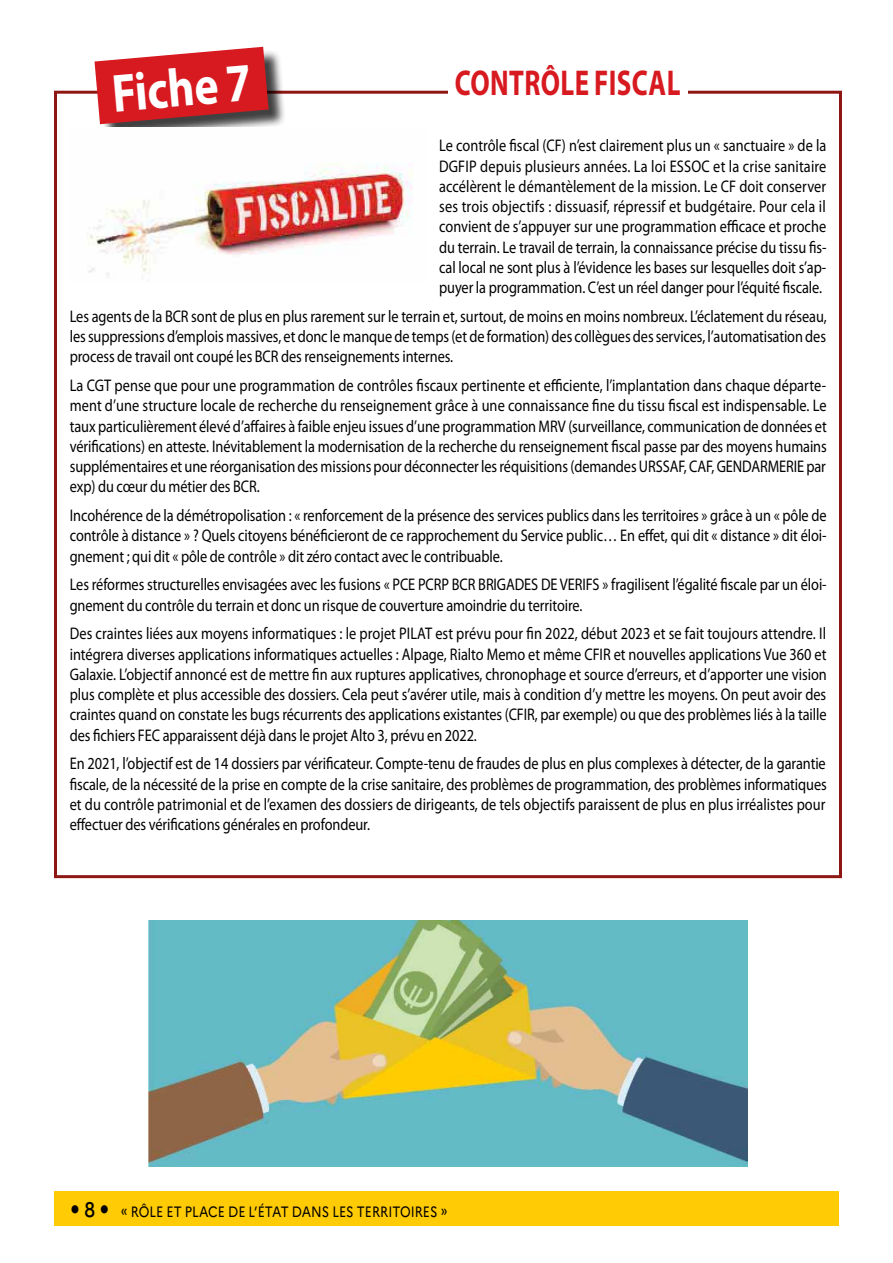
<style>
.page{position:relative;width:893px;height:1263px;background:#fff}
.page>*{position:absolute;margin:0;border:0;box-sizing:border-box;transform-origin:0 0}
.t1{font:700 54px "Myriad Pro";color:#fff;scale:.85 1}
.t2{font:700 36px "Myriad Pro";letter-spacing:.015em;color:#d71920;scale:.75 1}
.t3{font:16.8px/20.2px "Myriad Pro";letter-spacing:-.005em;color:#000;text-align:justify;scale:.85 1}
.t4{font:15px "Marianne";color:#000;scale:.85 1}
.s1{font-weight:500;font-size:21px}
</style>
<div class="page">
<div style="left:54px;top:1192px;width:785px;height:34px;background:#ffcb05"></div>
<div style="left:97px;top:50px;width:190px;height:92px;background:#000;opacity:.75"></div>
<svg style="left:95px;top:47px;width:174px;height:77px;background:#ce373d"></svg>
<img style="left:87px;top:128px;width:325px;height:148px">
<img style="left:149px;top:921px;width:598px;height:245px">
<h1 class="t1" style="left:109px;top:59px;width:166px;rotate:-5deg">FICHE 7</h1>
<h2 class="t2" style="left:455px;top:60px;width:302px">CONTRÔLE F ISCAL</h2>
<p class="t3" style="left:439px;top:135px;width:457px">Le contrôle fiscal (CF) n’est clairement plus un « sanctuaire » de la DGFIP depuis plusieurs années. La loi ESSOC et la crise sanitaire accélèrent le démantèlement de la mission. Le CF doit conserver ses trois objectifs : dissuasif, répressif et budgétaire. Pour cela il convient de s’appuyer sur une programmation efficace et proche du terrain. Le travail de terrain, la connaissance précise du tissu fis&shy;cal local ne sont plus à l’évidence les bases sur lesquelles doit s’ap&shy;puyer la programmation. C’est un réel danger pour l’équité fiscale.</p>
<p class="t3" style="left:70px;top:306px;width:892px">Les agents de la BCR sont de plus en plus rarement sur le terrain et, surtout, de moins en moins nombreux. L’éclatement du réseau, les suppressions d’emplois massives, et donc le manque de temps (et de formation) des collègues des services, l’automatisation des process de travail ont coupé les BCR des renseignements internes.</p>
<p class="t3" style="left:70px;top:375px;width:892px">La CGT pense que pour une programmation de contrôles fiscaux pertinente et efficiente, l’implantation dans chaque départe&shy;ment d’une structure locale de recherche du renseignement grâce à une connaissance fine du tissu fiscal est indispensable. Le taux particulièrement élevé d’affaires à faible enjeu issues d’une programmation MRV (surveillance, communication de données et vérifications) en atteste. Inévitablement la modernisation de la recherche du renseignement fiscal passe par des moyens humains supplémentaires et une réorganisation des missions pour déconnecter les réquisitions (demandes URSSAF, CAF, GENDARMERIE par exp) du cœur du métier des BCR.</p>
<p class="t3" style="left:70px;top:505px;width:892px">Incohérence de la démétropolisation : « renforcement de la présence des services publics dans les territoires » grâce à un « pôle de contrôle à distance » ? Quels citoyens bénéficieront de ce rapprochement du Service public… En effet, qui dit « distance » dit éloi&shy;gnement ; qui dit « pôle de contrôle » dit zéro contact avec le contribuable.</p>
<p class="t3" style="left:70px;top:574px;width:892px">Les réformes structurelles envisagées avec les fusions « PCE PCRP BCR BRIGADES DE VERIFS » fragilisent l’égalité fiscale par un éloi&shy;gnement du contrôle du terrain et donc un risque de couverture amoindrie du territoire.</p>
<p class="t3" style="left:70px;top:623px;width:892px">Des craintes liées aux moyens informatiques : le projet PILAT est prévu pour fin 2022, début 2023 et se fait toujours attendre. Il intégrera diverses applications informatiques actuelles : Alpage, Rialto Memo et même CFIR et nouvelles applications Vue 360 et Galaxie. L’objectif annoncé est de mettre fin aux ruptures applicatives, chronophage et source d’erreurs, et d’apporter une vision plus complète et plus accessible des dossiers. Cela peut s’avérer utile, mais à condition d’y mettre les moyens. On peut avoir des craintes quand on constate les bugs récurrents des applications existantes (CFIR, par exemple) ou que des problèmes liés à la taille des fichiers FEC apparaissent déjà dans le projet Alto 3, prévu en 2022.</p>
<p class="t3" style="left:70px;top:753px;width:892px">En 2021, l’objectif est de 14 dossiers par vérificateur. Compte-tenu de fraudes de plus en plus complexes à détecter, de la garantie fiscale, de la nécessité de la prise en compte de la crise sanitaire, des problèmes de programmation, des problèmes informatiques et du contrôle patrimonial et de l’examen des dossiers de dirigeants, de tels objectifs paraissent de plus en plus irréalistes pour effectuer des vérifications générales en profondeur.</p>
<p class="t4" style="left:84px;top:1202px;width:429px"><span class="s1">8</span> « RÔLE ET PLACE DE L’ÉTAT DANS LES TERRITOIRES »</p>
</div>
